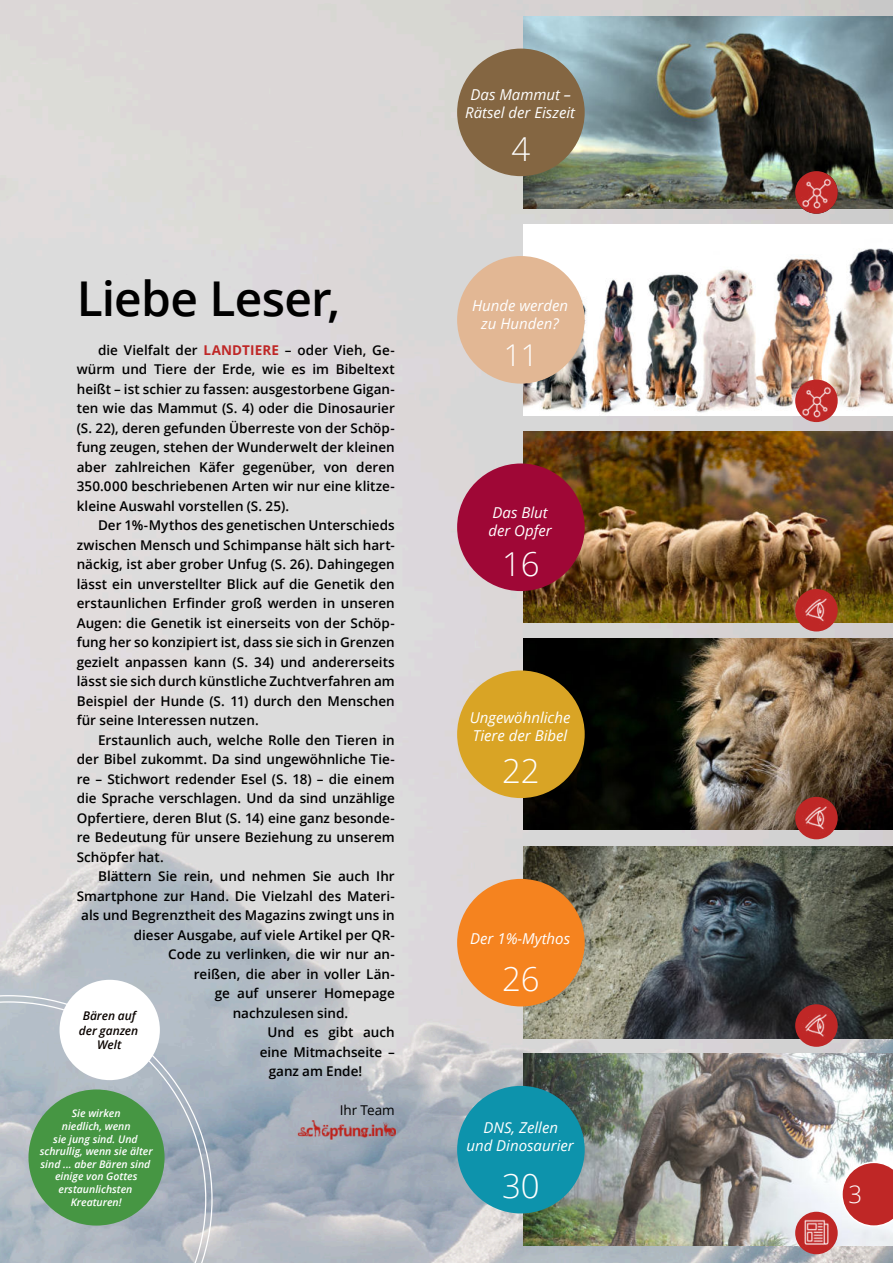
<style>
.page{position:relative;width:893px;height:1263px;background:#fff}
.page>*{position:absolute;margin:0;border:0;box-sizing:border-box;transform-origin:0 0}
.t1{font:600 48px "Open Sans";letter-spacing:-.015em;color:#000}
.t2{font:300 33px "Open Sans";color:#fff}
.t3{font:300 30px "Open Sans";color:#fff}
.t4{font:300 24px "Open Sans";color:#fff}
.t5{font:italic 15px/18px "Open Sans";color:#fff;text-align:center}
.t6{font:600 13.5px/19.5px "Open Sans";color:#000;text-align:justify}
.t7{font:13.5px "Open Sans";color:#000}
.t8{font:italic 600 12px/14.4px "Open Sans";letter-spacing:-.005em;color:#0b0401;text-align:center}
.t9{font:italic 600 10.5px/12.6px "Open Sans";color:#fff;text-align:center}
.s1{font-weight:700;color:#bf2726}
</style>
<div class="page">
<img style="left:0;top:0;width:893px;height:1263px">
<svg style="left:0;top:995px;width:213px;height:268px;background:#b2bbc5"></svg>
<svg style="left:0;top:1001px;width:206px;height:262px;background:#aeb7c2"></svg>
<img style="left:523px;top:224px;width:370px;height:191px">
<img style="left:523px;top:847px;width:370px;height:191px">
<div style="left:457px;top:879px;width:128px;height:127px;background:#f5831f;border-radius:50%"></div>
<img style="left:523px;top:1054px;width:370px;height:191px">
<img style="left:523px;top:17px;width:370px;height:191px">
<div style="left:457px;top:1086px;width:128px;height:127px;background:#0d93ac;border-radius:50%"></div>
<img style="left:523px;top:432px;width:370px;height:191px">
<div style="left:457px;top:49px;width:128px;height:127px;background:#846642;border-radius:50%"></div>
<div style="left:457px;top:256px;width:128px;height:128px;background:#e2b794;border-radius:50%"></div>
<div style="left:457px;top:463px;width:128px;height:128px;background:#9f0736;border-radius:50%"></div>
<img style="left:795px;top:380px;width:43px;height:42px;border-radius:21px">
<img style="left:795px;top:171px;width:43px;height:43px;border-radius:21px">
<img style="left:523px;top:639px;width:370px;height:191px">
<div style="left:457px;top:670px;width:128px;height:128px;background:#d9a425;border-radius:50%"></div>
<img style="left:795px;top:797px;width:43px;height:42px;border-radius:21px">
<img style="left:795px;top:1004px;width:43px;height:43px;border-radius:21px">
<img style="left:294px;top:1117px;width:108px;height:26px">
<img style="left:795px;top:1212px;width:43px;height:42px;border-radius:21px">
<img style="left:795px;top:589px;width:43px;height:42px;border-radius:21px">
<div style="left:28px;top:1089px;width:137px;height:136px;background:#469643;border-radius:50%"></div>
<svg style="left:841px;top:1161px;width:52px;height:66px"></svg>
<hr style="left:0;top:1133px;width:4px;height:120px;background:#fff;opacity:.75">
<div style="left:60px;top:980px;width:100px;height:100px;background:#fff;border-radius:50%"></div>
<h1 class="t1" style="left:77px;top:279px;width:265px">Liebe Leser,</h1>
<p class="t6" style="left:77px;top:341px;width:320px;text-indent:21px">die Vielfalt der <span class="s1">LANDTIERE</span> – oder Vieh, Ge&shy;würm und Tiere der Erde, wie es im Bibeltext heißt – ist schier zu fassen: ausgestorbene Gigan&shy;ten wie das Mammut (S. 4) oder die Dinosaurier (S. 22), deren gefunden Überreste von der Schöp&shy;fung zeugen, stehen der Wunderwelt der kleinen aber zahlreichen Käfer gegenüber, von deren 350.000 beschriebenen Arten wir nur eine klitze&shy;kleine Auswahl vorstellen (S. 25).</p>
<p class="t6" style="left:77px;top:517px;width:320px;text-indent:21px">Der 1%-Mythos des genetischen Unterschieds zwischen Mensch und Schimpanse hält sich hart&shy;näckig, ist aber grober Unfug (S. 26). Dahingegen lässt ein unverstellter Blick auf die Genetik den erstaunlichen Erfinder groß werden in unseren Augen: die Genetik ist einerseits von der Schöp&shy;fung her so konzipiert ist, dass sie sich in Grenzen gezielt anpassen kann (S. 34) und andererseits lässt sie sich durch künstliche Zuchtverfahren am Beispiel der Hunde (S. 11) durch den Menschen für seine Interessen nutzen.</p>
<p class="t6" style="left:77px;top:731px;width:320px;text-indent:21px">Erstaunlich auch, welche Rolle den Tieren in der Bibel zukommt. Da sind ungewöhnliche Tie&shy;re – Stichwort redender Esel (S. 18) – die einem die Sprache verschlagen. Und da sind unzählige Opfertiere, deren Blut (S. 14) eine ganz besonde&shy;re Bedeutung für unsere Beziehung zu unserem Schöpfer hat.</p>
<p class="t6" style="left:98px;top:868px;width:298px">Blättern Sie rein, und nehmen Sie auch Ihr</p>
<p class="t6" style="left:77px;top:887px;width:320px">Smartphone zur Hand. Die Vielzahl des Materi-</p>
<p class="t6" style="left:81px;top:907px;width:315px">als und Begrenztheit des Magazins zwingt uns in</p>
<p class="t6" style="left:134px;top:926px;width:263px">dieser Ausgabe, auf viele Artikel per QR-</p>
<p class="t6" style="left:168px;top:946px;width:228px">Code zu verlinken, die wir nur an-</p>
<p class="t6" style="left:194px;top:965px;width:203px">reißen, die aber in voller Län-</p>
<p class="t6" style="left:215px;top:985px;width:182px">ge auf unserer Homepage</p>
<p class="t6" style="left:233px;top:1004px;width:117px">nachzulesen sind.</p>
<p class="t6" style="left:268px;top:1024px;width:129px">Und es gibt auch</p>
<p class="t6" style="left:260px;top:1043px;width:137px">eine Mitmachseite –</p>
<p class="t6" style="left:269px;top:1063px;width:95px">ganz am Ende!</p>
<p class="t7" style="left:340px;top:1101px;width:56px">Ihr Team</p>
<p class="t8" style="left:79px;top:1010px;width:61px">Bären auf der ganzen<br>Welt</p>
<p class="t9" style="left:40px;top:1108px;width:114px">Sie wirken<br>niedlich, wenn<br>sie jung sind. Und schrullig, wenn sie älter sind ... aber Bären sind einige von Gottes erstaunlichsten<br>Kreaturen!</p>
<p class="t5" style="left:465px;top:87px;width:111px">Das Mammut –<br>Rätsel der Eiszeit</p>
<h2 class="t2" style="left:511px;top:136px;width:20px">4</h2>
<p class="t5" style="left:472px;top:298px;width:98px">Hunde werden zu Hunden?</p>
<h3 class="t3" style="left:504px;top:343px;width:36px">11</h3>
<p class="t5" style="left:488px;top:505px;width:65px;text-align:left">Das Blut der Opfer</p>
<h2 class="t2" style="left:502px;top:551px;width:39px">16</h2>
<p class="t5" style="left:470px;top:710px;width:102px;text-align:left">Ungewöhnliche<br>Tiere der Bibel</p>
<h2 class="t2" style="left:502px;top:758px;width:39px">22</h2>
<p class="t5" style="left:470px;top:931px;width:101px">Der 1%-Mythos</p>
<h2 class="t2" style="left:502px;top:966px;width:39px">26</h2>
<p class="t5" style="left:466px;top:1119px;width:109px">DNS, Zellen<br>und Dinosaurier</p>
<h2 class="t2" style="left:502px;top:1173px;width:39px">30</h2>
<h3 class="t4" style="left:848px;top:1185px;width:15px">3</h3>
</div>
